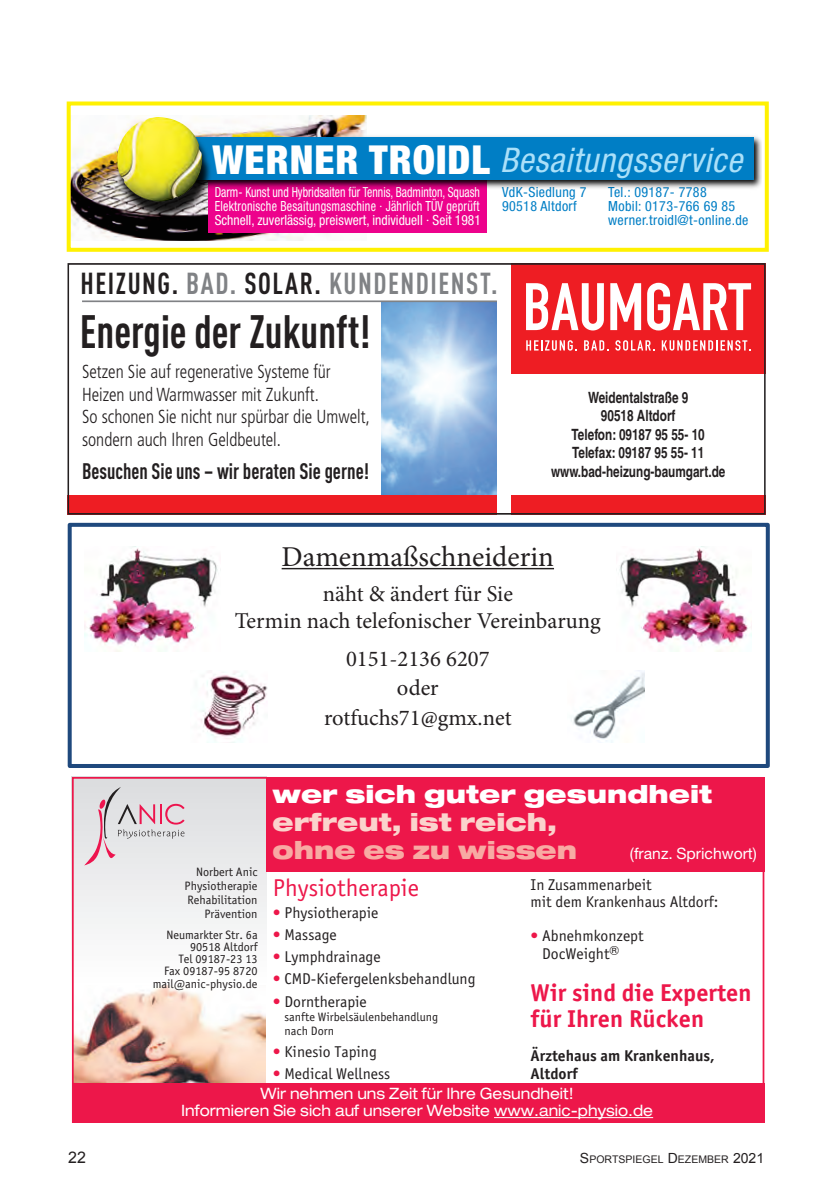
<style>
.page{position:relative;width:840px;height:1191px;background:#fff}
.page>*{position:absolute;margin:0;border:0;box-sizing:border-box;transform-origin:0 0}
.t1{font:700 46.2px "DIN Cond";color:#231f20;scale:.92 1}
.t2{font:italic condensed 34px "Helvetica Neue";color:#aae0f9}
.t3{font:700 30px "DIN Cond";letter-spacing:.055em;color:#808285;scale:.92 1}
.t4{font:28.8px "Minion Pro";color:#231f20}
.t5{font:900 expanded 24.4px/27.8px "Helvetica Neue LT Std";color:#fff}
.t6{font:700 24.4px/26.2px "Officina Sans Std";color:#ed174a}
.t7{font:24.4px "Officina Sans Std";color:#ed174a}
.t8{font:22.6px/29.4px "Minion Pro";color:#231f20;text-align:center}
.t9{font:700 22.2px "DIN Cond";color:#231f20;scale:.91 1}
.t10{font:300 condensed 18.8px/22.6px "Frutiger";color:#231f20;scale:.92 1}
.t11{font:16px "Arial";color:#231f20}
.t12{font:15.6px/17.4px "Officina Sans Std";color:#231f20}
.t13{font:700 condensed 15.6px/18.6px "Helvetica LT";color:#231f20;text-align:center;scale:.92 1}
.t14{font:expanded 15.6px/17.4px "Helvetica Neue LT Std";color:#fff;text-align:center;scale:.94 1}
.t15{font:700 15.6px/17.4px "Officina Sans Std";color:#231f20}
.t16{font:15.6px "Helvetica Neue LT Std";color:#fff}
.t17{font:condensed 14px/14px "Helvetica Neue";color:#fff;text-align:justify;scale:.84 1}
.t18{font:condensed 14px/14px "Helvetica Neue";letter-spacing:.025em;color:#007ec5}
.t19{font:12.2px/14px "Officina Sans Std";color:#231f20;text-align:right}
.t20{font:10.4px "Arial";color:#231f20}
.s1{font-weight:900;font-style:normal;font-size:40px;color:#fff}
.s2{color:#231f20}
.s3{color:#fbd3cc}
.s4{color:#f8aaa3}
.s5{color:#ed174a}
.s6{font-size:14px}
</style>
<div class="page">
<img style="left:381px;top:302px;width:115px;height:192px">
<div style="left:67px;top:494px;width:429px;height:20px;background:#ee1d23"></div>
<div style="left:511px;top:494px;width:254px;height:20px;background:#ee1d23"></div>
<div style="left:511px;top:263px;width:254px;height:110px;background:#ee1d23"></div>
<hr style="left:82px;top:300px;width:414px;height:2px;background:#808285">
<svg style="left:526px;top:283px;width:77px;height:47px"></svg>
<svg style="left:610px;top:283px;width:30px;height:47px"></svg>
<svg style="left:647px;top:283px;width:103px;height:47px"></svg>
<svg style="left:526px;top:340px;width:50px;height:10px"></svg>
<svg style="left:584px;top:340px;width:24px;height:10px"></svg>
<svg style="left:615px;top:340px;width:39px;height:10px"></svg>
<svg style="left:661px;top:340px;width:89px;height:10px"></svg>
<div style="left:67px;top:263px;width:698px;height:251px;border:2px solid #231f20"></div>
<img style="left:75px;top:985px;width:190px;height:97px">
<div style="left:72px;top:777px;width:194px;height:207px;background:linear-gradient(to bottom,#dbdcde,#fefefe)"></div>
<div style="left:266px;top:777px;width:498px;height:94px;background:#ed174a"></div>
<div style="left:72px;top:1083px;width:692px;height:40px;background:#ed174a"></div>
<hr style="left:494px;top:1117px;width:158px;height:1px;background:#fff">
<svg style="left:84px;top:787px;width:100px;height:78px;background:#dccfd5"></svg>
<svg style="left:84px;top:546px;width:668px;height:197px"></svg>
<img style="left:85px;top:546px;width:136px;height:106px">
<div style="left:68px;top:523px;width:701px;height:245px;border:4px solid #1f497d"></div>
<img style="left:72px;top:115px;width:294px;height:125px">
<div style="left:208px;top:181px;width:278px;height:52px;background:#ed028c"></div>
<img style="left:220px;top:130px;width:540px;height:65px">
<div style="left:180px;top:137px;width:573px;height:43px;background:#007ec5"></div>
<img style="left:102px;top:115px;width:118px;height:113px">
<img style="left:117px;top:117px;width:85px;height:84px">
<div style="left:67px;top:101px;width:701px;height:151px;border:4px solid #fff101"></div>
<p class="t2" style="left:212px;top:140px;width:533px"><span class="s1">WERNER TROIDL</span> Besaitungsservice</p>
<p class="t17" style="left:214px;top:185px;width:318px">Darm- Kunst und Hybridsaiten für Tennis, Badminton, Squash Elektronische Besaitungsmaschine · Jährlich TÜV geprüft Schnell, zuverlässig, preiswert, individuell · Seit 1981</p>
<p class="t18" style="left:501px;top:185px;width:86px">VdK-Siedlung 7<br>90518 Altdorf</p>
<p class="t3" style="left:80px;top:265px;width:455px"><span class="s2">HEIZUNG.</span> BAD. <span class="s2">SOLAR.</span> KUNDENDIENST.</p>
<p class="t1" style="left:80px;top:304px;width:317px">Energie der Zukunft!</p>
<p class="t18" style="left:608px;top:185px;width:142px">Tel.: 09187- 7788<br>Mobil: 0173-766 69 85 werner.troidl@t-online.de</p>
<p class="t10" style="left:82px;top:361px;width:314px">Setzen Sie auf regenerative Systeme für Heizen und Warmwasser mit Zukunft.<br>So schonen Sie nicht nur spürbar die Umwelt, sondern auch Ihren Geldbeutel.</p>
<p class="t9" style="left:82px;top:457px;width:317px">Besuchen Sie uns – wir beraten Sie gerne!</p>
<p class="t13" style="left:550px;top:387px;width:191px">Weidentalstraße 9<br>90518 Altdorf<br>Telefon: 09187 95 55- 10<br>Telefax: 09187 95 55- 11 www.bad-heizung-baumgart.de</p>
<p class="t4" style="left:281px;top:537px;width:274px">Damenmaßschneiderin</p>
<p class="t8" style="left:235px;top:580px;width:367px;line-height:27.2px">näht &amp; ändert für Sie<br>Termin nach telefonischer Vereinbarung</p>
<p class="t8" style="left:324px;top:644px;width:189px">0151-2136 6207 oder rotfuchs71@gmx.net</p>
<p class="t19" style="left:184px;top:864px;width:74px">Norbert Anic<br>Physiotherapie<br>Rehabilitation<br>Prävention</p>
<p class="t19" style="left:153px;top:928px;width:106px;line-height:12.2px">Neumarkter Str. 6a<br>90518 Altdorf<br>Tel 09187-23 13<br>Fax 09187-95 8720 mail@anic-physio.de</p>
<p class="t5" style="left:272px;top:779px;width:441px">wer sich guter gesundheit <span class="s3">erfreut, ist reich,<br></span><span class="s4">ohne es zu wissen</span></p>
<p class="t16" style="left:629px;top:844px;width:128px">(franz. Sprichwort)</p>
<p class="t7" style="left:273px;top:873px;width:147px">Physiotherapie</p>
<p class="t12" style="left:273px;top:904px;width:107px"><span class="s5">•</span> Physiotherapie</p>
<p class="t12" style="left:273px;top:926px;width:65px"><span class="s5">•</span> Massage</p>
<p class="t12" style="left:273px;top:948px;width:109px"><span class="s5">•</span> Lymphdrainage</p>
<p class="t12" style="left:273px;top:970px;width:204px"><span class="s5">•</span> CMD-Kiefergelenksbehandlung</p>
<p class="t12" style="left:273px;top:992px;width:95px"><span class="s5">•</span> Dorntherapie</p>
<p class="t19" style="left:284px;top:1009px;width:155px;text-align:left">sanfte Wirbelsäulenbehandlung nach Dorn</p>
<p class="t12" style="left:273px;top:1042px;width:105px"><span class="s5">•</span> Kinesio Taping</p>
<p class="t12" style="left:273px;top:1064px;width:119px"><span class="s5">•</span> Medical Wellness</p>
<p class="t12" style="left:530px;top:875px;width:189px">In Zusammenarbeit<br>mit dem Krankenhaus Altdorf:</p>
<p class="t12" style="left:542px;top:927px;width:103px;text-indent:-12px"><span class="s5">•</span> Abnehmkonzept<br>DocWeight<sup>j</sup></p>
<p class="t6" style="left:530px;top:979px;width:222px">Wir sind die Experten für Ihren Rücken</p>
<p class="t15" style="left:530px;top:1047px;width:186px">Ärztehaus am Krankenhaus,<br>Altdorf</p>
<p class="t14" style="left:181px;top:1084px;width:503px">Wir nehmen uns Zeit für Ihre Gesundheit!<br>Informieren Sie sich auf unserer Website www.anic-physio.de</p>
<p class="t11" style="left:68px;top:1146px;width:19px">22</p>
<p class="t20" style="left:579px;top:1153px;width:186px"><span class="s6">S</span>PORTSPIEGEL <span class="s6">D</span>EZEMBER <span class="s6">2021</span></p>
</div>
